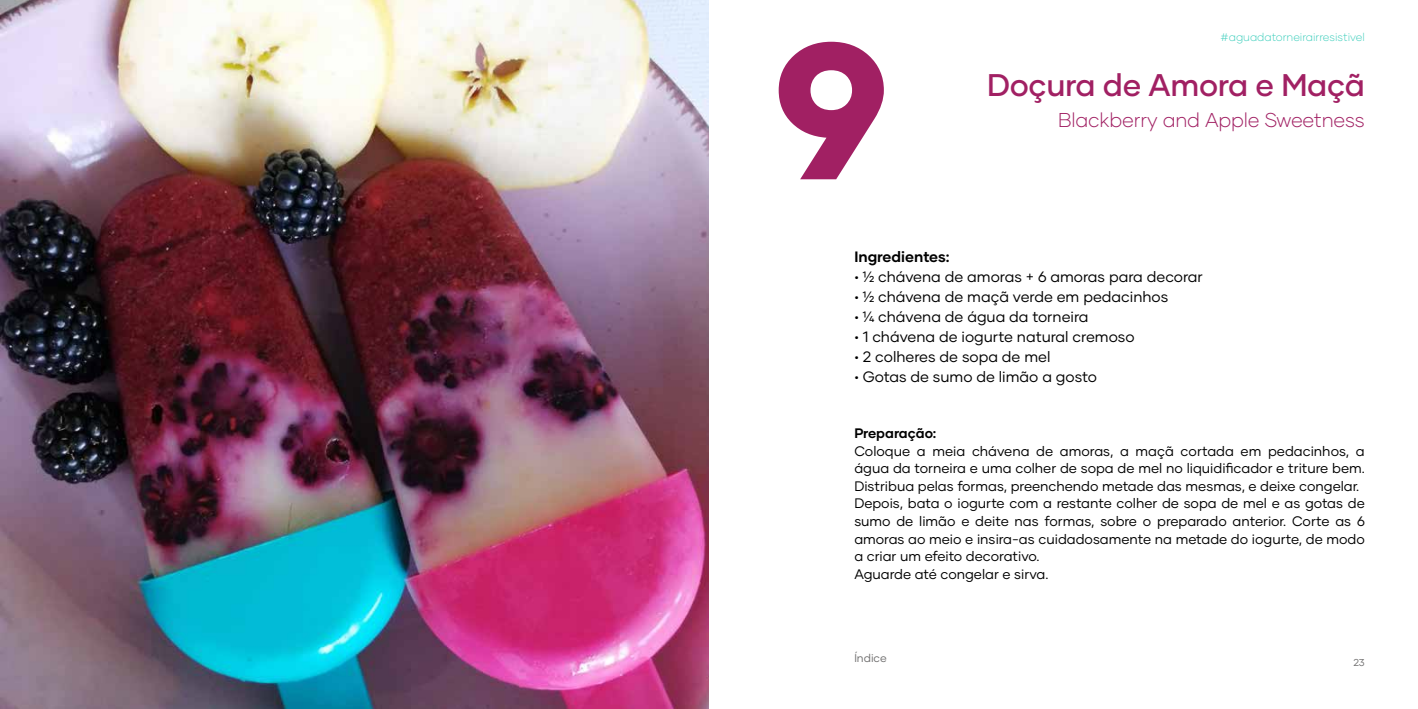
<style>
.page{position:relative;width:1418px;height:709px;background:#fff}
.page>*{position:absolute;margin:0;border:0;box-sizing:border-box;transform-origin:0 0}
.t1{font:800 192.62px "Gilmer";color:#a12063}
.t2{font:500 31.25px "Gilmer";letter-spacing:-.01em;color:#a12063}
.t3{font:300 20px "Gilmer";letter-spacing:-.01em;color:#a12063}
.t4{font:15px "Gilmer";color:#000}
.t5{font:700 15px "Gilmer";color:#000}
.t6{font:13.75px/17.5px "Gilmer";color:#000}
.t7{font:700 13.75px "Gilmer";color:#000}
.t8{font:300 11.25px "Gilmer";color:#40cfbd}
.t9{font:11.25px "Gilmer";color:#706f6f}
.t10{font:10px "Gilmer";color:#706f6f}
</style>
<div class="page">
<img style="left:0;top:0;width:709px;height:709px">
<h1 class="t1" style="left:774px;top:-10px;width:116px">9</h1>
<p class="t8" style="left:1220px;top:30px;width:146px">#aguadatorneirairresistivel</p>
<h2 class="t2" style="left:987px;top:65px;width:379px">Doçura de Amora e Maçã</h2>
<h3 class="t3" style="left:1058px;top:108px;width:308px">Blackberry and Apple Sweetness</h3>
<p class="t5" style="left:854px;top:247px;width:97px">Ingredientes:</p>
<p class="t4" style="left:854px;top:267px;width:350px">• ½ chávena de amoras + 6 amoras para decorar</p>
<p class="t4" style="left:854px;top:287px;width:315px">• ½ chávena de maçã verde em pedacinhos</p>
<p class="t4" style="left:854px;top:307px;width:236px">• ¼ chávena de água da torneira</p>
<p class="t4" style="left:854px;top:327px;width:282px">• 1 chávena de iogurte natural cremoso</p>
<p class="t4" style="left:854px;top:347px;width:198px">• 2 colheres de sopa de mel</p>
<p class="t4" style="left:854px;top:367px;width:244px">• Gotas de sumo de limão a gosto</p>
<p class="t7" style="left:854px;top:425px;width:84px">Preparação:</p>
<p class="t6" style="left:854px;top:442px;width:512px">Coloque a meia chávena de amoras, a maçã cortada em pedacinhos, a água da torneira e uma colher de sopa de mel no liquidificador e triture bem.<br>Distribua pelas formas, preenchendo metade das mesmas, e deixe congelar.<br>Depois, bata o iogurte com a restante colher de sopa de mel e as gotas de sumo de limão e deite nas formas, sobre o preparado anterior. Corte as 6 amoras ao meio e insira-as cuidadosamente na metade do iogurte, de modo a criar um efeito decorativo.<br>Aguarde até congelar e sirva.</p>
<p class="t9" style="left:854px;top:651px;width:34px">Índice</p>
<p class="t10" style="left:1353px;top:656px;width:13px">23</p>
</div>
